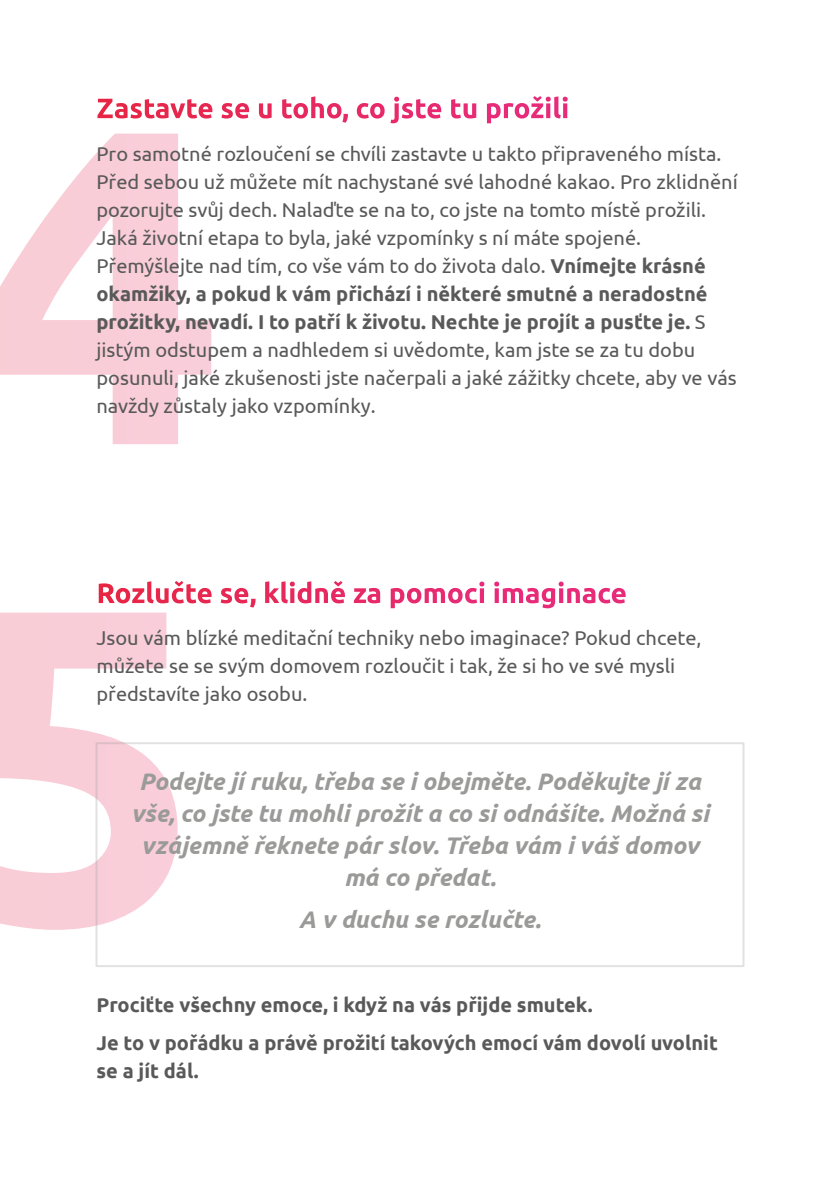
<style>
.page{position:relative;width:840px;height:1191px;background:#fff}
.page>*{position:absolute;margin:0;border:0;box-sizing:border-box;transform-origin:0 0}
.t1{font:italic 700 24px/32px "Ubuntu";color:#9a9a99;text-align:center}
.t2{font:20px/28px "Ubuntu";color:#585958}
.t3{font:700 20px/38px "Ubuntu";color:#585958}
.s1{font-weight:700}
</style>
<div class="page">
<svg style="left:97px;top:99px;width:115px;height:19px"></svg>
<svg style="left:221px;top:103px;width:28px;height:15px"></svg>
<svg style="left:259px;top:103px;width:12px;height:15px"></svg>
<svg style="left:282px;top:96px;width:66px;height:27px"></svg>
<svg style="left:356px;top:103px;width:28px;height:15px"></svg>
<svg style="left:390px;top:97px;width:51px;height:26px"></svg>
<svg style="left:451px;top:99px;width:25px;height:19px"></svg>
<svg style="left:486px;top:96px;width:81px;height:27px"></svg>
<svg style="left:0;top:134px;width:211px;height:310px"></svg>
<svg style="left:99px;top:581px;width:112px;height:22px"></svg>
<svg style="left:220px;top:588px;width:35px;height:19px"></svg>
<svg style="left:265px;top:581px;width:80px;height:22px"></svg>
<svg style="left:354px;top:588px;width:26px;height:15px"></svg>
<svg style="left:390px;top:581px;width:94px;height:27px"></svg>
<svg style="left:494px;top:581px;width:131px;height:27px"></svg>
<svg style="left:0;top:612px;width:177px;height:318px"></svg>
<p class="t2" style="left:96px;top:141px;width:642px">Pro samotné rozloučení se chvíli zastavte u takto připraveného místa.<br>Před sebou už můžete mít nachystané své lahodné kakao. Pro zklidnění pozorujte svůj dech. Nalaďte se na to, co jste na tomto místě prožili.<br>Jaká životní etapa to byla, jaké vzpomínky s ní máte spojené.<br>Přemýšlejte nad tím, co vše vám to do života dalo. <span class="s1">Vnímejte krásné okamžiky, a pokud k vám přichází i některé smutné a neradostné prožitky, nevadí. I to patří k životu. Nechte je projít a pusťte je.</span> S jistým odstupem a nadhledem si uvědomte, kam jste se za tu dobu posunuli, jaké zkušenosti jste načerpali a jaké zážitky chcete, aby ve vás navždy zůstaly jako vzpomínky.</p>
<p class="t2" style="left:96px;top:625px;width:606px">Jsou vám blízké meditační techniky nebo imaginace? Pokud chcete, můžete se se svým domovem rozloučit i tak, že si ho ve své mysli představíte jako osobu.</p>
<p class="t1" style="left:131px;top:767px;width:579px">Podejte jí ruku, třeba se i obejměte. Poděkujte jí za vše, co jste tu mohli prožít a co si odnášíte. Možná si vzájemně řeknete pár slov. Třeba vám i váš domov má co předat.</p>
<p class="t1" style="left:299px;top:905px;width:243px">A v duchu se rozlučte.</p>
<p class="t3" style="left:96px;top:987px;width:622px">Prociťte všechny emoce, i když na vás přijde smutek.<br>Je to v pořádku a právě prožití takových emocí vám dovolí uvolnit</p>
<p class="t3" style="left:96px;top:1053px;width:104px">se a jít dál.</p>
</div>
